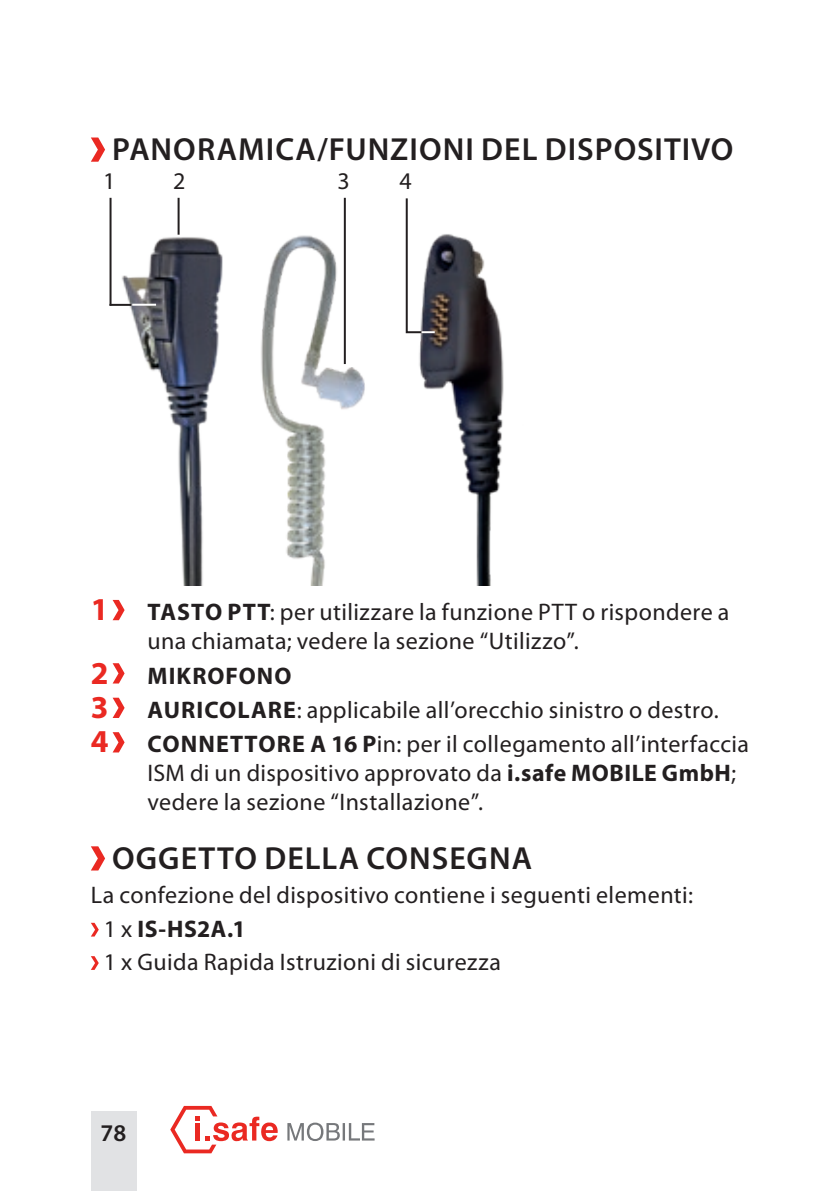
<style>
.page{position:relative;width:840px;height:1191px;background:#fff}
.page>*{position:absolute;margin:0;border:0;box-sizing:border-box;transform-origin:0 0}
.t1{font:600 32px "Myriad Pro";letter-spacing:.03em;color:#231f20}
.t2{font:24px/28.8px "Myriad Pro";letter-spacing:.015em;color:#231f20}
.t3{font:600 24px "Myriad Pro";color:#231f20}
.s1{font-weight:700;font-size:32px;color:#ea2922}
.s2{font-weight:700}
</style>
<div class="page">
<div style="left:91px;top:1111px;width:45px;height:80px;background:#e1e2e4"></div>
<svg style="left:287px;top:1122px;width:87px;height:19px"></svg>
<svg style="left:170px;top:1106px;width:107px;height:47px"></svg>
<svg style="left:91px;top:137px;width:14px;height:25px"></svg>
<img style="left:419px;top:234px;width:85px;height:352px">
<img style="left:261px;top:216px;width:104px;height:370px">
<img style="left:112px;top:216px;width:111px;height:370px">
<hr style="left:177px;top:198px;width:2px;height:37px;background:#231f20">
<hr style="left:343px;top:198px;width:2px;height:166px;background:#231f20">
<hr style="left:132px;top:304px;width:24px;height:2px;background:#fff">
<hr style="left:109px;top:198px;width:2px;height:108px;background:#231f20">
<hr style="left:109px;top:304px;width:22px;height:2px;background:#231f20">
<svg style="left:405px;top:198px;width:29px;height:136px"></svg>
<svg style="left:112px;top:600px;width:12px;height:20px"></svg>
<svg style="left:112px;top:663px;width:12px;height:20px"></svg>
<svg style="left:112px;top:697px;width:12px;height:21px"></svg>
<svg style="left:112px;top:732px;width:12px;height:20px"></svg>
<svg style="left:91px;top:846px;width:14px;height:24px"></svg>
<svg style="left:91px;top:922px;width:8px;height:14px"></svg>
<svg style="left:91px;top:956px;width:8px;height:14px"></svg>
<h1 class="t1" style="left:112px;top:129px;width:622px">PANORAMICA/FUNZIONI DEL DISPOSITIVO</h1>
<p class="t2" style="left:103px;top:166px;width:14px">1</p>
<p class="t2" style="left:173px;top:166px;width:14px">2</p>
<p class="t2" style="left:337px;top:166px;width:14px">3</p>
<p class="t2" style="left:399px;top:166px;width:14px">4</p>
<p class="t2" style="left:147px;top:597px;width:583px;text-indent:-57px"><span class="s1">1</span> <span class="s2">TASTO PTT</span>: per utilizzare la funzione PTT o rispondere a una chiamata; vedere la sezione “Utilizzo”.</p>
<p class="t2" style="left:91px;top:658px;width:659px;line-height:34.4px"><span class="s1">2</span> <span class="s2">MIKROFONO<br></span><span class="s1">3</span> <span class="s2">AURICOLARE</span>: applicabile all’orecchio sinistro o destro.<br><span class="s1">4</span> <span class="s2">CONNETTORE A 16 P</span>in: per il collegamento all’interfaccia</p>
<p class="t2" style="left:147px;top:758px;width:590px">ISM di un dispositivo approvato da <span class="s2">i.safe MOBILE GmbH</span>; vedere la sezione “Installazione”.</p>
<h1 class="t1" style="left:112px;top:838px;width:421px">OGGETTO DELLA CONSEGNA</h1>
<p class="t2" style="left:104px;top:878px;width:590px;line-height:33.2px;text-indent:-13px">La confezione del dispositivo contiene i seguenti elementi:<br>1 x <span class="s2">IS-HS2A.1<br></span>1 x Guida Rapida Istruzioni di sicurezza</p>
<p class="t3" style="left:101px;top:1117px;width:27px">78</p>
</div>
